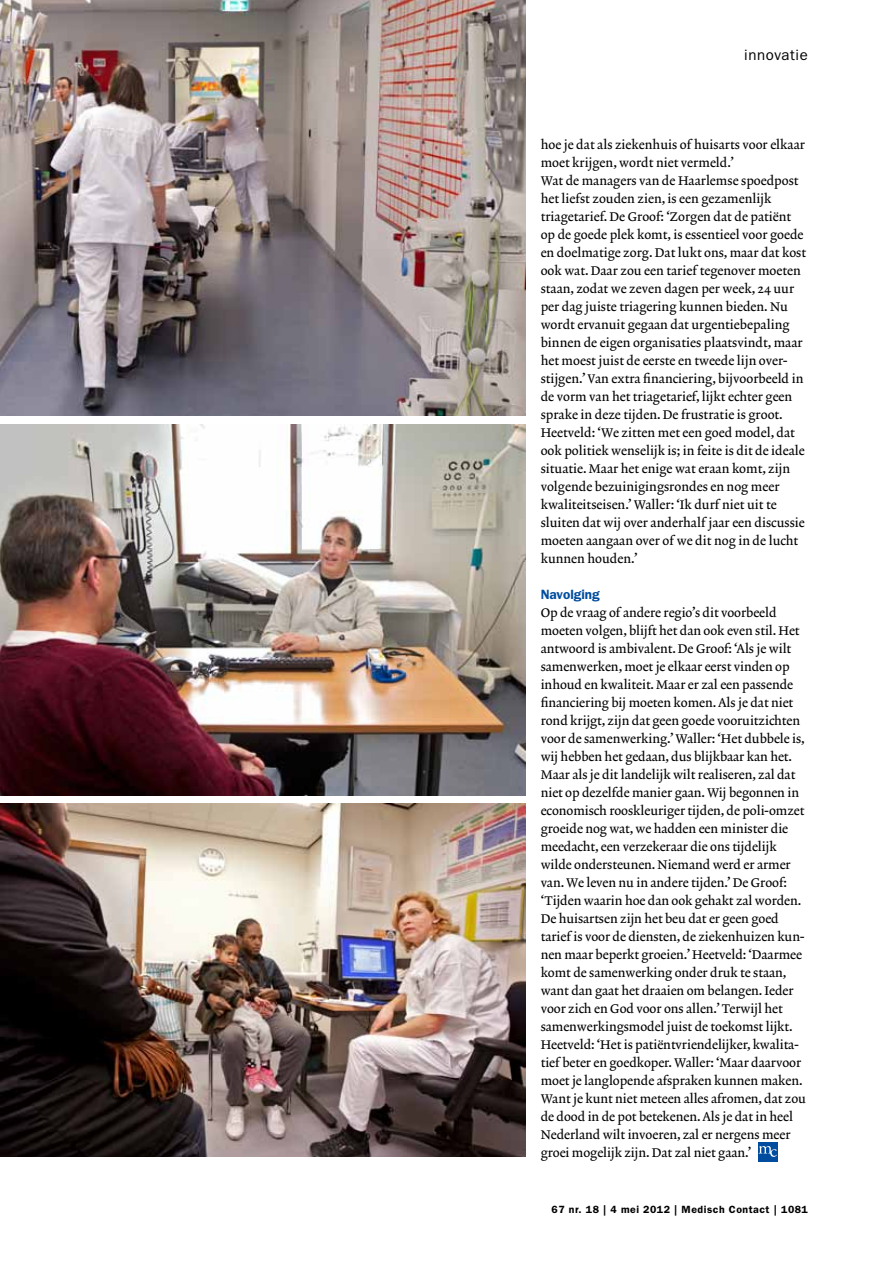
<style>
.page{position:relative;width:893px;height:1263px;background:#fff}
.page>*{position:absolute;margin:0;border:0;box-sizing:border-box;transform-origin:0 0}
.t1{font:15px "ITC Franklin Gothic Std";letter-spacing:.04em;color:#000}
.t2{font:600 13.5px "ITC Franklin Gothic Std";color:#004d9f}
.t3{font:12.75px/18px "Lexicon No 2 Roman A";letter-spacing:-.005em;color:#000}
.t4{font:600 10.5px "ITC Franklin Gothic Std";letter-spacing:.05em;color:#000}
</style>
<div class="page">
<img style="left:1px;top:803px;width:524px;height:353px">
<img style="left:0;top:424px;width:525px;height:372px">
<img style="left:0;top:0;width:525px;height:416px">
<div style="left:758px;top:1142px;width:19px;height:19px;background:#004d9f"></div>
<svg style="left:759px;top:1146px;width:18px;height:11px"></svg>
<p class="t1" style="left:744px;top:46px;width:65px">innovatie</p>
<p class="t3" style="left:541px;top:136px;width:267px">hoe je dat als ziekenhuis of huisarts voor elkaar moet krijgen, wordt niet vermeld.’<br>Wat de managers van de Haarlemse spoedpost het liefst zouden zien, is een gezamenlijk triagetarief. De Groof: ‘Zorgen dat de patiënt op de goede plek komt, is essentieel voor goede en doelmatige zorg. Dat lukt ons, maar dat kost ook wat. Daar zou een tarief tegenover moeten staan, zodat we zeven dagen per week, 24 uur per dag juiste triagering kunnen bieden. Nu wordt ervanuit gegaan dat urgentiebepaling binnen de eigen organisaties plaatsvindt, maar het moest juist de eerste en tweede lijn over&shy;stijgen.’ Van extra financiering, bijvoorbeeld in de vorm van het triagetarief, lijkt echter geen sprake in deze tijden. De frustratie is groot.<br>Heetveld: ‘We zitten met een goed model, dat ook politiek wenselijk is; in feite is dit de ideale situatie. Maar het enige wat eraan komt, zijn volgende bezuinigingsrondes en nog meer kwaliteitseisen.’ Waller: ‘Ik durf niet uit te sluiten dat wij over anderhalf jaar een discussie moeten aangaan over of we dit nog in de lucht kunnen houden.’</p>
<p class="t2" style="left:541px;top:586px;width:61px">Navolging</p>
<p class="t3" style="left:541px;top:604px;width:267px">Op de vraag of andere regio’s dit voorbeeld moeten volgen, blijft het dan ook even stil. Het antwoord is ambivalent. De Groof: ‘Als je wilt samenwerken, moet je elkaar eerst vinden op inhoud en kwaliteit. Maar er zal een passende financiering bij moeten komen. Als je dat niet rond krijgt, zijn dat geen goede vooruitzichten voor de samenwerking.’ Waller: ‘Het dubbele is, wij hebben het gedaan, dus blijkbaar kan het.<br>Maar als je dit landelijk wilt realiseren, zal dat niet op dezelfde manier gaan. Wij begonnen in economisch rooskleuriger tijden, de poli-omzet groeide nog wat, we hadden een minister die meedacht, een verzekeraar die ons tijdelijk wilde ondersteunen. Niemand werd er armer van. We leven nu in andere tijden.’ De Groof: ‘Tijden waarin hoe dan ook gehakt zal worden.<br>De huisartsen zijn het beu dat er geen goed tarief is voor de diensten, de ziekenhuizen kun&shy;nen maar beperkt groeien.’ Heetveld: ‘Daarmee komt de samenwerking onder druk te staan, want dan gaat het draaien om belangen. Ieder voor zich en God voor ons allen.’ Terwijl het samenwerkingsmodel juist de toekomst lijkt.<br>Heetveld: ‘Het is patiëntvriendelijker, kwalita&shy;tief beter en goedkoper. Waller: ‘Maar daarvoor moet je langlopende afspraken kunnen maken.<br>Want je kunt niet meteen alles afromen, dat zou de dood in de pot betekenen. Als je dat in heel Nederland wilt invoeren, zal er nergens meer groei mogelijk zijn. Dat zal niet gaan.’</p>
<p class="t4" style="left:551px;top:1203px;width:258px">67 nr. 18 | 4 mei 2012 | Medisch Contact | 1081</p>
</div>
